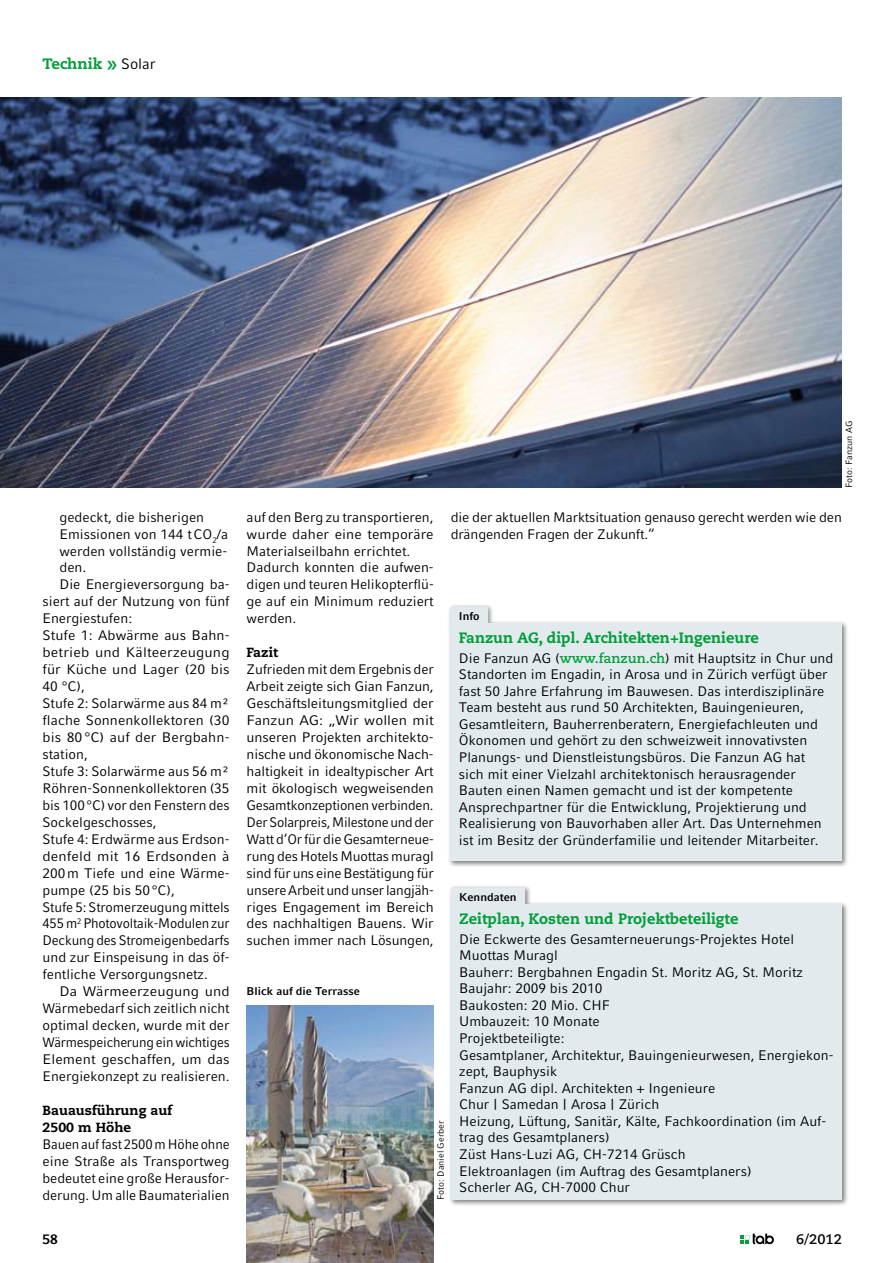
<style>
.page{position:relative;width:893px;height:1263px;background:#fff}
.page>*{position:absolute;margin:0;border:0;box-sizing:border-box;transform-origin:0 0}
.t1{font:800 15px "Caecilia LT Std";color:#009f3a}
.t2{font:13.8px/16.5px "Compatil Fact LT Pro";color:#000}
.t3{font:13.8px/17px "Compatil Fact LT Pro";color:#000;text-align:justify;scale:.95 1}
.t4{font:13.8px "Compatil Fact LT Pro";color:#000;scale:1.04 1}
.t5{font:13.8px "Compatil Fact LT Pro";color:#000;scale:.96 1}
.t6{font:700 13.8px "Caecilia LT Std";color:#000}
.t7{font:700 13.8px "Compatil Fact LT Pro";color:#000}
.t8{font:800 13.2px/17px "Caecilia LT Std";color:#000}
.t9{font:700 11.25px "Compatil Fact LT Pro";color:#000}
.t10{font:9px "Compatil Fact LT Pro";color:#000}
.s1{font-family:"Compatil Fact LT Pro";font-weight:700;font-size:21px}
.s2{font-family:"Compatil Fact LT Pro";font-weight:400;color:#000}
.s3{font-family:"Caecilia LT Std";font-weight:700;font-size:13.5px;color:#009f3a}
</style>
<div class="page">
<svg style="left:740px;top:1233px;width:34px;height:11px"></svg>
<div style="left:447px;top:884px;width:402px;height:323px;background:#000;opacity:.5"></div>
<div style="left:451px;top:904px;width:391px;height:296px;background:#e3eaee"></div>
<div style="left:451px;top:887px;width:74px;height:21px;background:#e3eaee"></div>
<div style="left:447px;top:603px;width:403px;height:265px;background:#000;opacity:.5"></div>
<div style="left:450px;top:623px;width:392px;height:238px;background:#e3eaee"></div>
<div style="left:450px;top:606px;width:38px;height:21px;background:#e3eaee"></div>
<img style="left:0;top:98px;width:842px;height:390px">
<img style="left:247px;top:1005px;width:187px;height:258px">
<p class="t1" style="left:43px;top:55px;width:115px">Technik <span class="s1">»</span> <span class="s2">Solar</span></p>
<p class="t2" style="left:60px;top:509px;width:146px">gedeckt, die bisherigen</p>
<p class="t2" style="left:60px;top:526px;width:170px">Emissionen von 144 tCO<sub>2</sub>/a</p>
<p class="t2" style="left:60px;top:542px;width:168px">werden vollständig vermie-</p>
<p class="t2" style="left:60px;top:559px;width:28px">den.</p>
<p class="t2" style="left:60px;top:576px;width:172px">Die Energieversorgung ba-</p>
<p class="t2" style="left:43px;top:593px;width:189px">siert auf der Nutzung von fünf</p>
<p class="t2" style="left:42px;top:610px;width:91px">Energie-stufen:</p>
<p class="t2" style="left:43px;top:627px;width:189px">Stufe 1: Abwärme aus Bahn-</p>
<p class="t4" style="left:43px;top:644px;width:181px">betrieb und Kälteerzeugung</p>
<p class="t2" style="left:43px;top:661px;width:189px">für Küche und Lager (20 bis</p>
<p class="t2" style="left:43px;top:678px;width:44px">40 °C),</p>
<p class="t2" style="left:43px;top:695px;width:189px">Stufe 2: Solarwärme aus 84 m²</p>
<p class="t2" style="left:43px;top:712px;width:189px">flache Sonnenkollektoren (30</p>
<p class="t2" style="left:43px;top:729px;width:189px">bis 80°C) auf der Bergbahn-</p>
<p class="t2" style="left:43px;top:746px;width:47px">station,</p>
<p class="t2" style="left:43px;top:763px;width:189px">Stufe 3: Solarwärme aus 56 m²</p>
<p class="t2" style="left:43px;top:780px;width:189px">Röhren-Sonnenkollektoren (35</p>
<p class="t2" style="left:43px;top:797px;width:189px">bis 100°C) vor den Fenstern des</p>
<p class="t2" style="left:43px;top:814px;width:116px">Sockelgeschosses,</p>
<p class="t2" style="left:43px;top:831px;width:189px">Stufe 4: Erdwärme aus Erdson-</p>
<p class="t4" style="left:43px;top:848px;width:181px">denfeld mit 16 Erdsonden à</p>
<p class="t2" style="left:43px;top:865px;width:189px">200m Tiefe und eine Wärme-</p>
<p class="t2" style="left:43px;top:881px;width:134px">pumpe (25 bis 50°C),</p>
<p class="t2" style="left:43px;top:898px;width:189px">Stufe 5: Stromerzeugung mittels</p>
<p class="t3" style="left:43px;top:915px;width:198px">455 m<sup>2</sup> Photovoltaik-Modulen zur</p>
<p class="t5" style="left:43px;top:932px;width:196px">Deckung des Stromeigenbedarfs</p>
<p class="t2" style="left:43px;top:949px;width:189px">und zur Einspeisung in das öf-</p>
<p class="t2" style="left:43px;top:966px;width:167px">fentliche Versorgungsnetz.</p>
<p class="t4" style="left:60px;top:983px;width:165px">Da Wärmeerzeugung und</p>
<p class="t2" style="left:43px;top:1000px;width:189px">Wärmebedarf sich zeitlich nicht</p>
<p class="t2" style="left:43px;top:1017px;width:189px">opti-- mal decken, wurde mit der</p>
<p class="t3" style="left:43px;top:1034px;width:198px">Wärme-speicherungeinwichtiges</p>
<p class="t2" style="left:43px;top:1051px;width:189px">Ele-ment geschaffen, um das</p>
<p class="t2" style="left:43px;top:1068px;width:189px">Energie-konzept zu realisieren.</p>
<p class="t8" style="left:43px;top:1102px;width:131px">Bauausführung auf<br>2500 m Höhe</p>
<p class="t3" style="left:43px;top:1135px;width:198px">Bauen auf fast 2500 m Höhe ohne eine Straße als Transportweg bedeutet eine große Herausfor&shy;derung. Um alle Baumaterialien</p>
<p class="t10" style="left:844px;top:488px;width:68px;rotate:-90deg">Foto: Fanzun AG</p>
<p class="t2" style="left:247px;top:508px;width:189px;line-height:17px">auf den Berg zu transportieren, wurde daher eine temporäre<br>Materialseilbahn errichtet.<br>Dadurch konnten die aufwen&shy;digen und teuren Helikopterflü&shy;ge auf ein Minimum reduziert werden.</p>
<p class="t8" style="left:247px;top:644px;width:33px">Fazit</p>
<p class="t2" style="left:247px;top:661px;width:189px;line-height:17px;text-align:justify">Zufrieden mit dem Ergebnis der Arbeit zeigte sich Gian Fanzun, Geschäftsleitungsmitglied der Fanzun AG: „Wir wollen mit unseren Projekten architekto&shy;nische und ökonomische Nach&shy;haltigkeit in idealtypischer Art mit ökologisch wegweisenden Gesamtkonzeptionen verbinden.<br>Der Solarpreis, Milestone und der Watt d‘Or für die Gesamterneue&shy;rung des Hotels Muottas muragl sind für uns eine Bestätigung für unsere Arbeit und unser langjäh&shy;riges Engagement im Bereich des nachhaltigen Bauens. Wir suchen immer nach Lösungen,</p>
<p class="t2" style="left:451px;top:508px;width:393px;line-height:17px">die der aktuellen Marktsituation genauso gerecht werden wie den drängenden Fragen der Zukunft.“-</p>
<p class="t9" style="left:459px;top:610px;width:22px">Info</p>
<p class="t1" style="left:459px;top:629px;width:301px">Fanzun AG, dipl. Architekten+Ingenieure</p>
<p class="t2" style="left:459px;top:650px;width:376px">Die Fanzun AG (<span class="s3">www.fanzun.ch</span>) mit Hauptsitz in Chur und Standorten im Engadin, in Arosa und in Zürich verfügt über fast 50 Jahre Erfahrung im Bauwesen. Das interdisziplinäre Team besteht aus rund 50 Architekten, Bauingenieuren, Gesamtleitern, Bauherrenberatern, Energiefachleuten und Ökonomen und gehört zu den schweizweit innovativsten Planungs- und Dienstleistungsbüros. Die Fanzun AG hat sich mit einer Vielzahl architektonisch herausragender Bauten einen Namen gemacht und ist der kompetente Ansprechpartner für die Entwicklung, Projektierung und Realisierung von Bauvorhaben aller Art. Das Unternehmen ist im Besitz der Gründerfamilie und leitender Mitarbeiter.</p>
<p class="t9" style="left:459px;top:891px;width:59px">Kenndaten</p>
<p class="t1" style="left:459px;top:909px;width:281px">Zeitplan, Kosten und Projektbeteiligte</p>
<p class="t2" style="left:459px;top:931px;width:374px">Die Eckwerte des Gesamterneuerungs-Projektes Hotel Muottas Muragl<br>Bauherr: Bergbahnen Engadin St. Moritz AG, St. Moritz Baujahr: 2009 bis 2010<br>Baukosten: 20 Mio. CHF<br>Umbauzeit: 10 Monate<br>Projektbeteiligte:<br>Gesamtplaner, Architektur, Bauingenieurwesen, Energiekon&shy;zept, Bauphysik<br>Fanzun AG dipl. Architekten + Ingenieure<br>Chur | Samedan | Arosa | Zürich<br>Heizung, Lüftung, Sanitär, Kälte, Fachkoordination (im Auf&shy;trag des Gesamtplaners)<br>Züst Hans-Luzi AG, CH-7214 Grüsch<br>Elektroanlagen (im Auftrag des Gesamtplaners)<br>Scherler AG, CH-7000 Chur</p>
<p class="t9" style="left:247px;top:984px;width:115px">Blick auf die Terrasse</p>
<p class="t10" style="left:436px;top:1200px;width:81px;rotate:-90deg">Foto: Daniel Gerber</p>
<p class="t7" style="left:43px;top:1231px;width:17px">58</p>
<p class="t6" style="left:796px;top:1231px;width:47px">6/2012</p>
</div>
